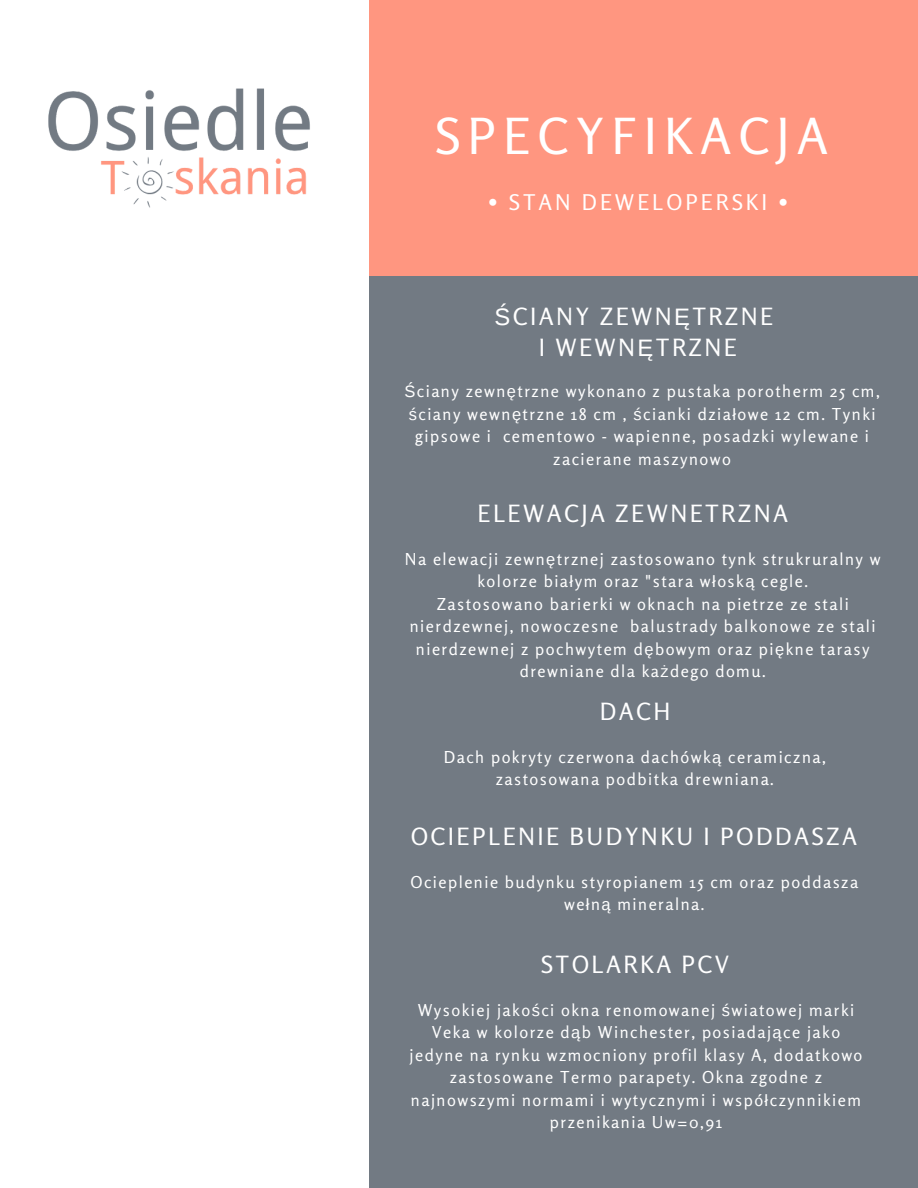
<style>
.page{position:relative;width:918px;height:1188px;background:#727a83}
.page>*{position:absolute;margin:0;border:0;box-sizing:border-box;transform-origin:0 0}
.t1{font:49.8px "Rosario";letter-spacing:.14em;color:#fff}
.t2{font:23.85px/30.3px "Rosario";letter-spacing:.1em;color:#fff;text-align:center}
.t3{font:21.75px "Rosario";letter-spacing:.14em;color:#fff}
.t4{font:16.5px/22.5px "Rosario";letter-spacing:.09em;color:#fff;text-align:center}
.s1{font-family:"Liberation Sans"}
</style>
<div class="page">
<div style="left:351px;top:0;width:567px;height:276px;background:#ff9680"></div>
<div style="left:0;top:0;width:369px;height:1188px;background:#fff"></div>
<img style="left:48px;top:88px;width:262px;height:120px">
<h1 class="t1" style="left:435px;top:105px;width:395px">SPECYFIKACJA</h1>
<h3 class="t3" style="left:488px;top:189px;width:301px">• STAN DEWELOPERSKI •</h3>
<h2 class="t2" style="left:495px;top:301px;width:280px"><span class="s1">Ś</span>CIANY ZEWN<span class="s1">Ę</span>TRZNE<br>I WEWN<span class="s1">Ę</span>TRZNE</h2>
<p class="t4" style="left:404px;top:380px;width:477px"><span class="s1">Ś</span>ciany zewn<span class="s1">ę</span>trzne wykonano z pustaka porotherm 25 cm, <span class="s1">ś</span>ciany wewn<span class="s1">ę</span>trzne 18 cm , <span class="s1">ś</span>cianki dzia<span class="s1">ł</span>owe 12 cm. Tynki gipsowe i cementowo - wapienne, posadzki wylewane i zacierane maszynowo</p>
<h2 class="t2" style="left:478px;top:498px;width:312px">ELEWACJA ZEWNETRZNA</h2>
<p class="t4" style="left:405px;top:547px;width:477px">Na elewacji zewn<span class="s1">ę</span>trznej zastosowano tynk strukruralny w kolorze bia<span class="s1">ł</span>ym oraz "stara w<span class="s1">ł</span>osk<span class="s1">ą</span> cegle.<br>Zastosowano barierki w oknach na pietrze ze stali nierdzewnej, nowoczesne balustrady balkonowe ze stali nierdzewnej z pochwytem d<span class="s1">ę</span>bowym oraz pi<span class="s1">ę</span>kne tarasy drewniane dla ka<span class="s1">ż</span>dego domu.</p>
<h2 class="t2" style="left:600px;top:696px;width:72px">DACH</h2>
<p class="t4" style="left:444px;top:745px;width:384px">Dach pokryty czerwona dachówk<span class="s1">ą</span> ceramiczna, zastosowana podbitka drewniana.</p>
<h2 class="t2" style="left:411px;top:821px;width:448px">OCIEPLENIE BUDYNKU I PODDASZA</h2>
<p class="t4" style="left:410px;top:870px;width:449px">Ocieplenie budynku styropianem 15 cm oraz poddasza we<span class="s1">ł</span>n<span class="s1">ą</span> mineralna.</p>
<h2 class="t2" style="left:541px;top:949px;width:190px">STOLARKA PCV</h2>
<p class="t4" style="left:410px;top:999px;width:454px">Wysokiej jako<span class="s1">ś</span>ci okna renomowanej <span class="s1">ś</span>wiatowej marki Veka w kolorze d<span class="s1">ą</span>b Winchester, posiadaj<span class="s1">ą</span>ce jako jedyne na rynku wzmocniony profil klasy A, dodatkowo zastosowane Termo parapety. Okna zgodne z najnowszymi normami i wytycznymi i wspó<span class="s1">ł</span>czynnikiem przenikania Uw=0,91</p>
</div>
